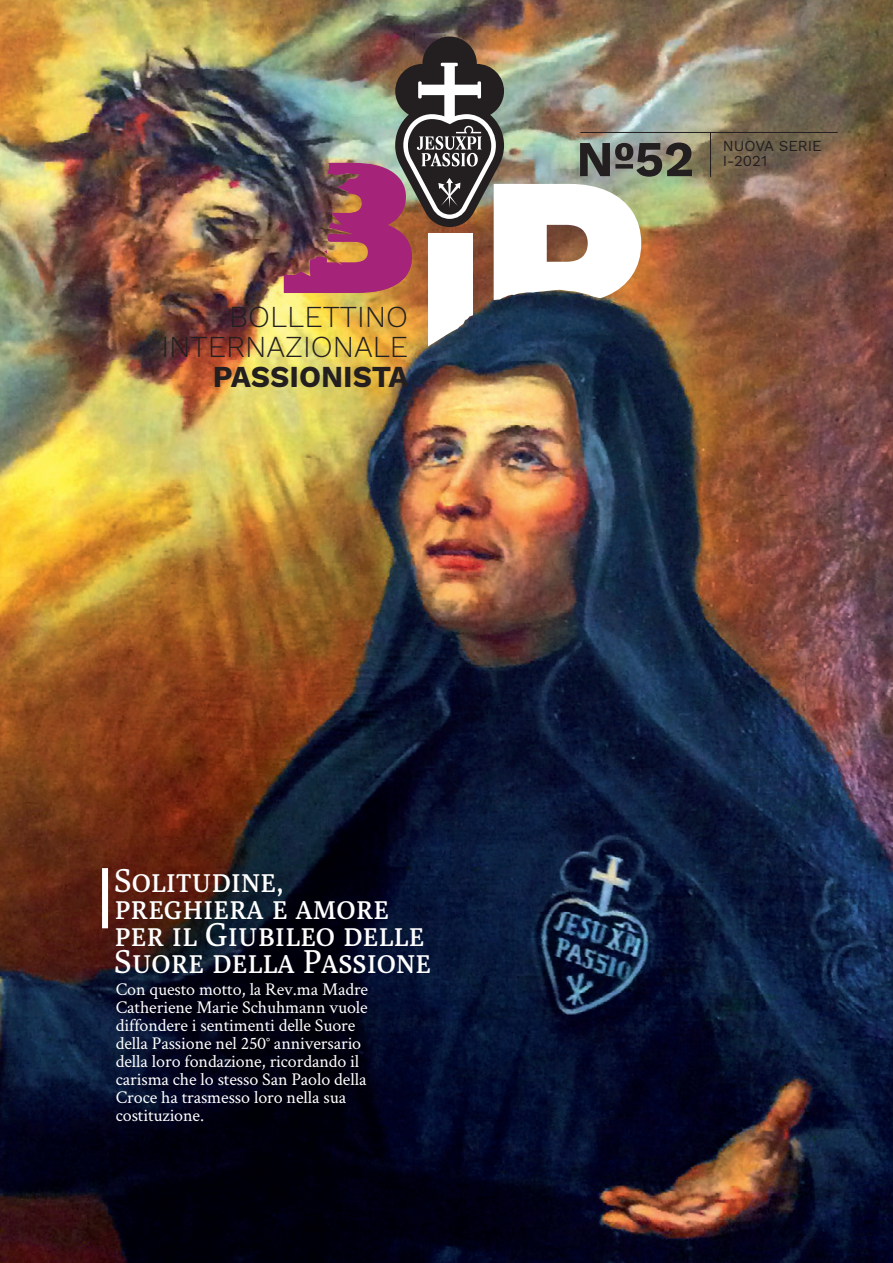
<style>
.page{position:relative;width:893px;height:1263px;background:#fff}
.page>*{position:absolute;margin:0;border:0;box-sizing:border-box;transform-origin:0 0}
.t1{font:700 50.25px "Work Sans";color:#231f20}
.t2{font:33px/27px "Poly";color:#fff}
.t3{font:300 30px/30px "Work Sans";color:#231f20;text-align:right}
.t4{font:700 30px "Work Sans";color:#231f20}
.t5{font:18px/18px "Crimson Text";letter-spacing:-.005em;color:#fff}
.t6{font:15px "Work Sans";color:#231f20}
</style>
<div class="page">
<img style="left:0;top:0;width:893px;height:1263px">
<img style="left:428px;top:398px;width:45px;height:61px">
<img style="left:284px;top:37px;width:357px;height:304px">
<hr style="left:710px;top:132px;width:1px;height:45px;background:#231f20">
<div style="left:102px;top:868px;width:6px;height:60px;background:#fff"></div>
<hr style="left:580px;top:132px;width:258px;height:1px;background:#231f20">
<img style="left:160px;top:132px;width:398px;height:266px">
<h3 class="t3" style="left:161px;top:303px;width:248px">BOLLETTINO<br>INTERNAZIONALE</h3>
<h3 class="t4" style="left:213px;top:359px;width:198px">PASSIONISTA</h3>
<h1 class="t1" style="left:576px;top:130px;width:119px">Nº52</h1>
<p class="t6" style="left:723px;top:137px;width:101px">NUOVA SERIE</p>
<p class="t6" style="left:723px;top:152px;width:46px">I-2021</p>
<h2 class="t2" style="left:114px;top:867px;width:318px">Solitudine, preghiera e amore per il Giubileo delle<br>Suore della Passione</h2>
<p class="t5" style="left:116px;top:980px;width:254px">Con questo motto, la Rev.ma Madre Catheriene Marie Schuhmann vuole diffondere i sentimenti delle Suore della Passione nel 250° anniversario della loro fondazione, ricordando il carisma che lo stesso San Paolo della Croce ha trasmesso loro nella sua costituzione.</p>
</div>
